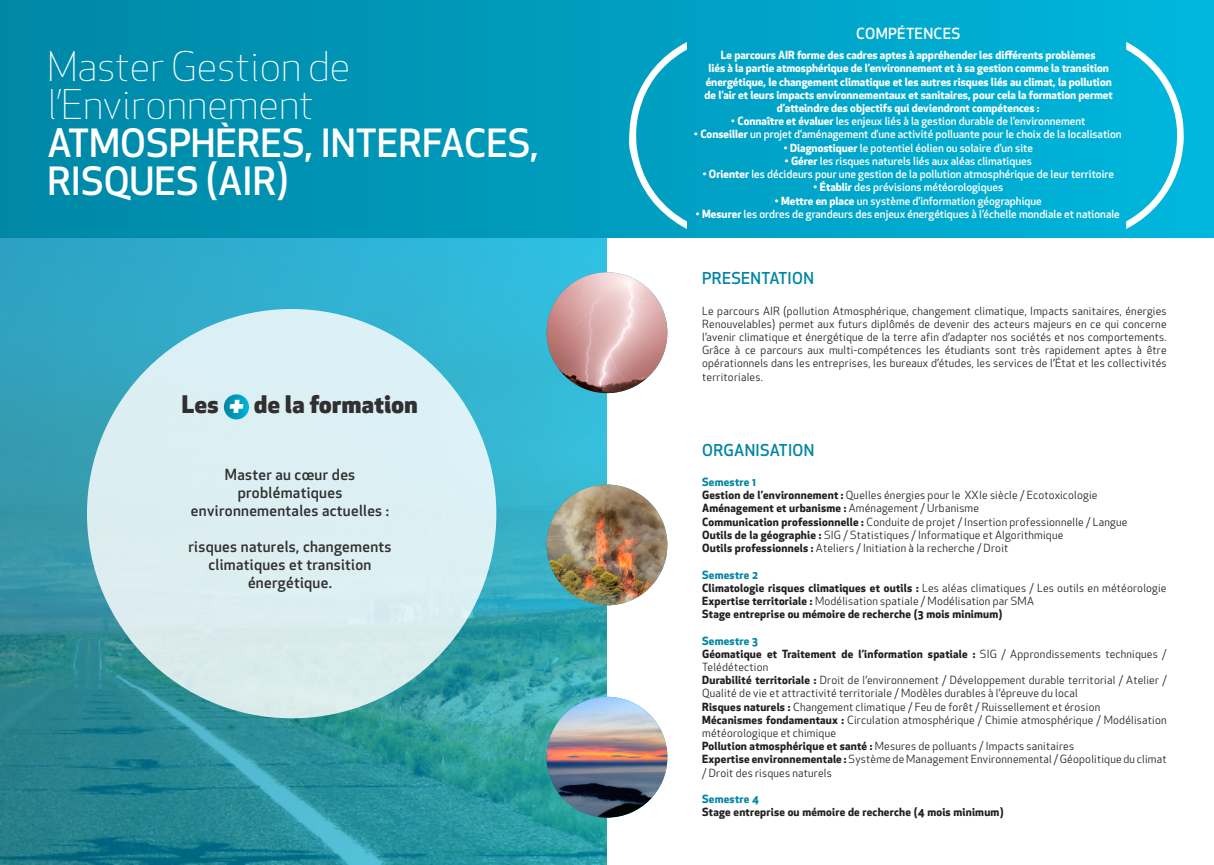
<style>
.page{position:relative;width:1214px;height:865px;background:#fff}
.page>*{position:absolute;margin:0;border:0;box-sizing:border-box;transform-origin:0 0}
.t1{font:300 40px "Apex New";color:#fff}
.t2{font:500 38px "Apex New";color:#fff}
.t3{font:italic 800 25.3px "Apex New";color:#fff}
.t4{font:800 23.6px "Apex New";letter-spacing:.02em;color:#312f30}
.t5{font:500 16px "Apex New";letter-spacing:.02em;color:#0085a3}
.t6{font:500 15px/18px "Apex New";letter-spacing:.02em;color:#312f30;text-align:center}
.t7{font:500 15px "Apex New";letter-spacing:.02em;color:#fff}
.t8{font:11px/13.2px "Apex New";letter-spacing:.02em;color:#231f20}
.t9{font:500 11px "Apex New";color:#fff}
.t10{font:700 11px/13.2px "Apex New";color:#fff;text-align:center}
.t11{font:700 11px/13.2px "Apex New";letter-spacing:.02em;color:#231f20}
.t12{font:700 11px "Apex New";letter-spacing:.02em;color:#0085a3}
.s1{font-weight:700}
.s2{font-weight:400}
</style>
<div class="page">
<img style="left:0;top:237px;width:607px;height:628px">
<img style="left:546px;top:272px;width:121px;height:121px;border-radius:60px">
<img style="left:546px;top:484px;width:121px;height:121px;border-radius:60px">
<img style="left:546px;top:696px;width:121px;height:121px;border-radius:60px">
<div style="left:0;top:0;width:1213px;height:237px;background:linear-gradient(to right,#0086a5,#00b5dc)"></div>
<svg style="left:629px;top:42px;width:58px;height:187px;background:#22acca"></svg>
<svg style="left:1125px;top:42px;width:58px;height:187px;background:#21bedf"></svg>
<div style="left:87px;top:309px;width:409px;height:409px;background:#dceff3;border-radius:50%"></div>
<svg style="left:224px;top:394px;width:25px;height:25px"></svg>
<p class="t1" style="left:47px;top:41px;width:304px">Master Gestion de</p>
<p class="t1" style="left:47px;top:79px;width:268px">l’Environnement</p>
<p class="t2" style="left:47px;top:117px;width:493px">ATMOSPHÈRES, INTERFACES,</p>
<p class="t2" style="left:47px;top:155px;width:242px">RISQUES (AIR)</p>
<p class="t4" style="left:182px;top:388px;width:38px">Les</p>
<p class="t3" style="left:229px;top:388px;width:17px">+</p>
<p class="t4" style="left:254px;top:388px;width:165px">de la formation</p>
<p class="t6" style="left:191px;top:465px;width:200px">Master au cœur des problématiques environnementales actuelles :</p>
<p class="t6" style="left:188px;top:537px;width:204px">risques naturels, changements climatiques et transition énergétique.</p>
<p class="t7" style="left:856px;top:23px;width:106px">COMPÉTENCES</p>
<p class="t10" style="left:704px;top:48px;width:409px">Le parcours AIR forme des cadres aptes à appréhender les différents problèmes<br>liés à la partie atmosphérique de l’environnement et à sa gestion comme la transition énergétique, le changement climatique et les autres risques liés au climat, la pollution de l’air et leurs impacts environnementaux et sanitaires, pour cela la formation permet d’atteindre des objectifs qui deviendront compétences :</p>
<p class="t9" style="left:731px;top:114px;width:356px"><span class="s1">• Connaître et évaluer</span> les enjeux liés à la gestion durable de l’environnement</p>
<p class="t9" style="left:693px;top:127px;width:429px"><span class="s1">• Conseiller</span> un projet d’aménagement d’une activité polluante pour le choix de la localisation</p>
<p class="t9" style="left:783px;top:140px;width:251px"><span class="s1">• Diagnostiquer</span> le potentiel éolien ou solaire d’un site</p>
<p class="t9" style="left:784px;top:153px;width:249px"><span class="s1">• Gérer</span> les risques naturels liés aux aléas climatiques</p>
<p class="t9" style="left:702px;top:167px;width:413px"><span class="s1">• Orienter</span> les décideurs pour une gestion de la pollution atmosphérique de leur territoire</p>
<p class="t9" style="left:813px;top:180px;width:191px"><span class="s1">• Établir</span> des prévisions météorologiques</p>
<p class="t9" style="left:774px;top:193px;width:269px"><span class="s1">• Mettre en place</span> un système d’information géographique</p>
<p class="t9" style="left:695px;top:206px;width:426px"><span class="s1">• Mesurer</span> les ordres de grandeurs des enjeux énergétiques à l’échelle mondiale et nationale</p>
<p class="t5" style="left:702px;top:268px;width:113px">PRESENTATION</p>
<p class="t8" style="left:702px;top:304px;width:466px;text-align:justify">Le parcours AIR (pollution Atmosphérique, changement climatique, Impacts sanitaires, énergies Renouvelables) permet aux futurs diplômés de devenir des acteurs majeurs en ce qui concerne l’avenir climatique et énergétique de la terre afin d’adapter nos sociétés et nos comportements.<br>Grâce à ce parcours aux multi-compétences les étudiants sont très rapidement aptes à être opérationnels dans les entreprises, les bureaux d’études, les services de l’État et les collectivités territoriales.</p>
<p class="t5" style="left:702px;top:439px;width:114px">ORGANISATION</p>
<p class="t12" style="left:702px;top:474px;width:55px">Semestre 1</p>
<p class="t8" style="left:702px;top:488px;width:397px"><span class="s1">Gestion de l’environnement :</span> Quelles énergies pour le XXIe siècle / Ecotoxicologie</p>
<p class="t11" style="left:702px;top:501px;width:278px">Aménagement et urbanisme : <span class="s2">Aménagement / Urbanisme</span></p>
<p class="t8" style="left:702px;top:515px;width:427px"><span class="s1">Communication professionnelle :</span> Conduite de projet / Insertion professionnelle / Langue</p>
<p class="t8" style="left:702px;top:528px;width:362px"><span class="s1">Outils de la géographie :</span> SIG / Statistiques / Informatique et Algorithmique</p>
<p class="t8" style="left:702px;top:541px;width:308px"><span class="s1">Outils professionnels :</span> Ateliers / Initiation à la recherche / Droit</p>
<p class="t12" style="left:702px;top:566px;width:57px">Semestre 2</p>
<p class="t8" style="left:702px;top:581px;width:466px"><span class="s1">Climatologie risques climatiques et outils :</span> Les aléas climatiques / Les outils en météorologie<br><span class="s1">Expertise territoriale :</span> Modélisation spatiale / Modélisation par SMA</p>
<p class="t11" style="left:702px;top:607px;width:302px">Stage entreprise ou mémoire de recherche (3 mois minimum)</p>
<p class="t12" style="left:702px;top:632px;width:57px">Semestre 3</p>
<p class="t11" style="left:702px;top:646px;width:466px">Géomatique et Traitement de l’information spatiale : <span class="s2">SIG / Approndissements techniques /<br>Telédétection</span></p>
<p class="t8" style="left:702px;top:673px;width:466px"><span class="s1">Durabilité territoriale :</span> Droit de l’environnement / Développement durable territorial / Atelier /<br>Qualité de vie et attractivité territoriale / Modèles durables à l’épreuve du local</p>
<p class="t8" style="left:702px;top:700px;width:399px"><span class="s1">Risques naturels :</span> Changement climatique / Feu de forêt / Ruissellement et érosion</p>
<p class="t8" style="left:702px;top:713px;width:466px"><span class="s1">Mécanismes fondamentaux :</span> Circulation atmosphérique / Chimie atmosphérique / Modélisation météorologique et chimique</p>
<p class="t8" style="left:702px;top:739px;width:373px"><span class="s1">Pollution atmosphérique et santé :</span> Mesures de polluants / Impacts sanitaires</p>
<p class="t8" style="left:702px;top:752px;width:466px"><span class="s1">Expertise environnementale :</span> Système de Management Environnemental / Géopolitique du climat / Droit des risques naturels</p>
<p class="t12" style="left:702px;top:791px;width:58px">Semestre 4</p>
<p class="t11" style="left:702px;top:805px;width:303px">Stage entreprise ou mémoire de recherche (4 mois minimum)</p>
</div>
